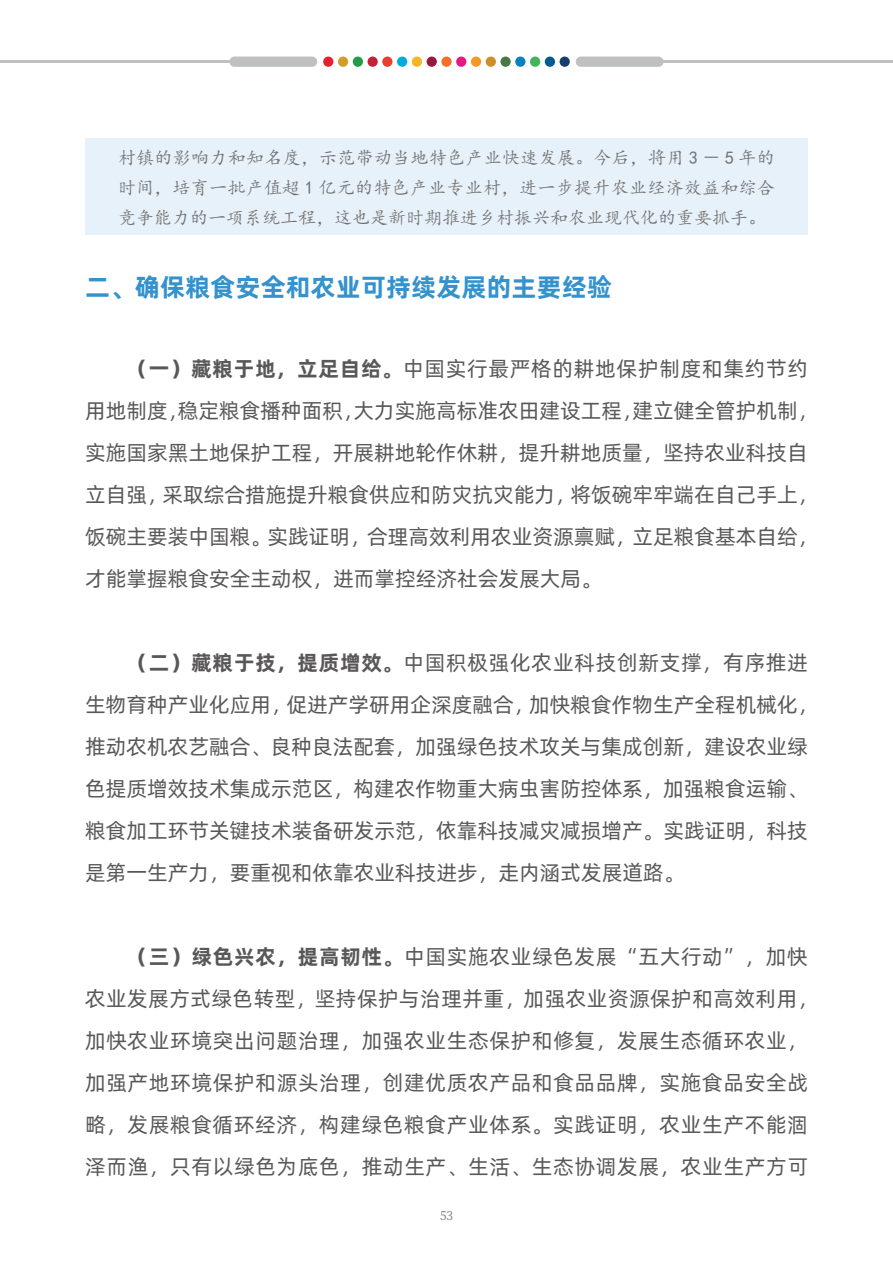
<style>
.page{position:relative;width:893px;height:1263px;background:#fff}
.page>*{position:absolute;margin:0;border:0;box-sizing:border-box;transform-origin:0 0}
.t1{font:700 25.5px "Alibaba Pu Hui Ti";color:#3492cd}
.t2{font:21px/42px "Alibaba Pu Hui Ti";color:#595757}
.t3{font:21px/42px "Alibaba Pu Hui Ti";letter-spacing:.03em;color:#595757}
.t4{font:18px/30px "Kai Ti";color:#727171;text-align:justify}
.t5{font:12px "Source Han Serif SC";color:#727171}
.s1{font-weight:700}
</style>
<div class="page">
<div style="left:323px;top:57px;width:10px;height:10px;background:#e32130;border-radius:50%"></div>
<div style="left:412px;top:57px;width:10px;height:10px;background:#f7b524;border-radius:50%"></div>
<div style="left:367px;top:57px;width:11px;height:10px;background:#c42136;border-radius:50%"></div>
<div style="left:456px;top:57px;width:10px;height:10px;background:#e31a82;border-radius:50%"></div>
<div style="left:530px;top:57px;width:10px;height:10px;background:#40b55c;border-radius:50%"></div>
<div style="left:338px;top:57px;width:10px;height:10px;background:#cf9e2b;border-radius:50%"></div>
<div style="left:427px;top:57px;width:10px;height:10px;background:#961a40;border-radius:50%"></div>
<div style="left:500px;top:57px;width:11px;height:10px;background:#477845;border-radius:50%"></div>
<div style="left:382px;top:57px;width:10px;height:10px;background:#e8402e;border-radius:50%"></div>
<div style="left:471px;top:57px;width:10px;height:10px;background:#f29929;border-radius:50%"></div>
<div style="left:545px;top:57px;width:10px;height:10px;background:#005c8f;border-radius:50%"></div>
<div style="left:353px;top:57px;width:10px;height:10px;background:#249c47;border-radius:50%"></div>
<div style="left:441px;top:57px;width:11px;height:10px;background:#f2702b;border-radius:50%"></div>
<div style="left:515px;top:57px;width:10px;height:10px;background:#0882bf;border-radius:50%"></div>
<div style="left:397px;top:57px;width:10px;height:10px;background:#00add9;border-radius:50%"></div>
<div style="left:486px;top:57px;width:10px;height:10px;background:#cc8f29;border-radius:50%"></div>
<div style="left:560px;top:57px;width:10px;height:10px;background:#173d6b;border-radius:50%"></div>
<div style="left:229px;top:57px;width:88px;height:10px;background:#bfc0c0;border-radius:5px"></div>
<svg style="left:0;top:61px;width:229px;height:2px"></svg>
<div style="left:576px;top:57px;width:88px;height:10px;background:#bfc0c0;border-radius:5px"></div>
<svg style="left:664px;top:61px;width:229px;height:2px"></svg>
<div style="left:85px;top:138px;width:722px;height:97px;background:#e6f1f9"></div>
<p class="t4" style="left:118px;top:143px;width:659px">村镇的影响力和知名度，示范带动当地特色产业快速发展。今后，将用 3 － 5 年的时间，培育一批产值超 1 亿元的特色产业专业村，进一步提升农业经济效益和综合竞争能力的一项系统工程，这也是新时期推进乡村振兴和农业现代化的重要抓手。</p>
<p class="t1" style="left:85px;top:267px;width:528px">二、确保粮食安全和农业可持续发展的主要经验</p>
<p class="t2" style="left:85px;top:347px;width:735px;text-indent:43px"><span class="s1">（一）藏粮于地，立足自给。</span>中国实行最严格的耕地保护制度和集约节约用地制度，稳定粮食播种面积，大力实施高标准农田建设工程，建立健全管护机制，实施国家黑土地保护工程，开展耕地轮作休耕，提升耕地质量，坚持农业科技自立自强，采取综合措施提升粮食供应和防灾抗灾能力，将饭碗牢牢端在自己手上，饭碗主要装中国粮。实践证明，合理高效利用农业资源禀赋，立足粮食基本自给，才能掌握粮食安全主动权，进而掌控经济社会发展大局。</p>
<p class="t2" style="left:85px;top:641px;width:735px;text-indent:43px"><span class="s1">（二）藏粮于技，提质增效。</span>中国积极强化农业科技创新支撑，有序推进生物育种产业化应用，促进产学研用企深度融合，加快粮食作物生产全程机械化，推动农机农艺融合、良种良法配套，加强绿色技术攻关与集成创新，建设农业绿色提质增效技术集成示范区，构建农作物重大病虫害防控体系，加强粮食运输、粮食加工环节关键技术装备研发示范，依靠科技减灾减损增产。实践证明，科技是第一生产力，要重视和依靠农业科技进步，走内涵式发展道路。</p>
<p class="t3" style="left:85px;top:935px;width:735px;text-indent:43px"><span class="s1">（三）绿色兴农，提高韧性。</span>中国实施农业绿色发展“五大行动”，加快农业发展方式绿色转型，坚持保护与治理并重，加强农业资源保护和高效利用，加快农业环境突出问题治理，加强农业生态保护和修复，发展生态循环农业，加强产地环境保护和源头治理，创建优质农产品和食品品牌，实施食品安全战略，发展粮食循环经济，构建绿色粮食产业体系。实践证明，农业生产不能涸泽而渔，只有以绿色为底色，推动生产、生活、生态协调发展，农业生产方可</p>
<p class="t5" style="left:440px;top:1209px;width:14px">53</p>
</div>
